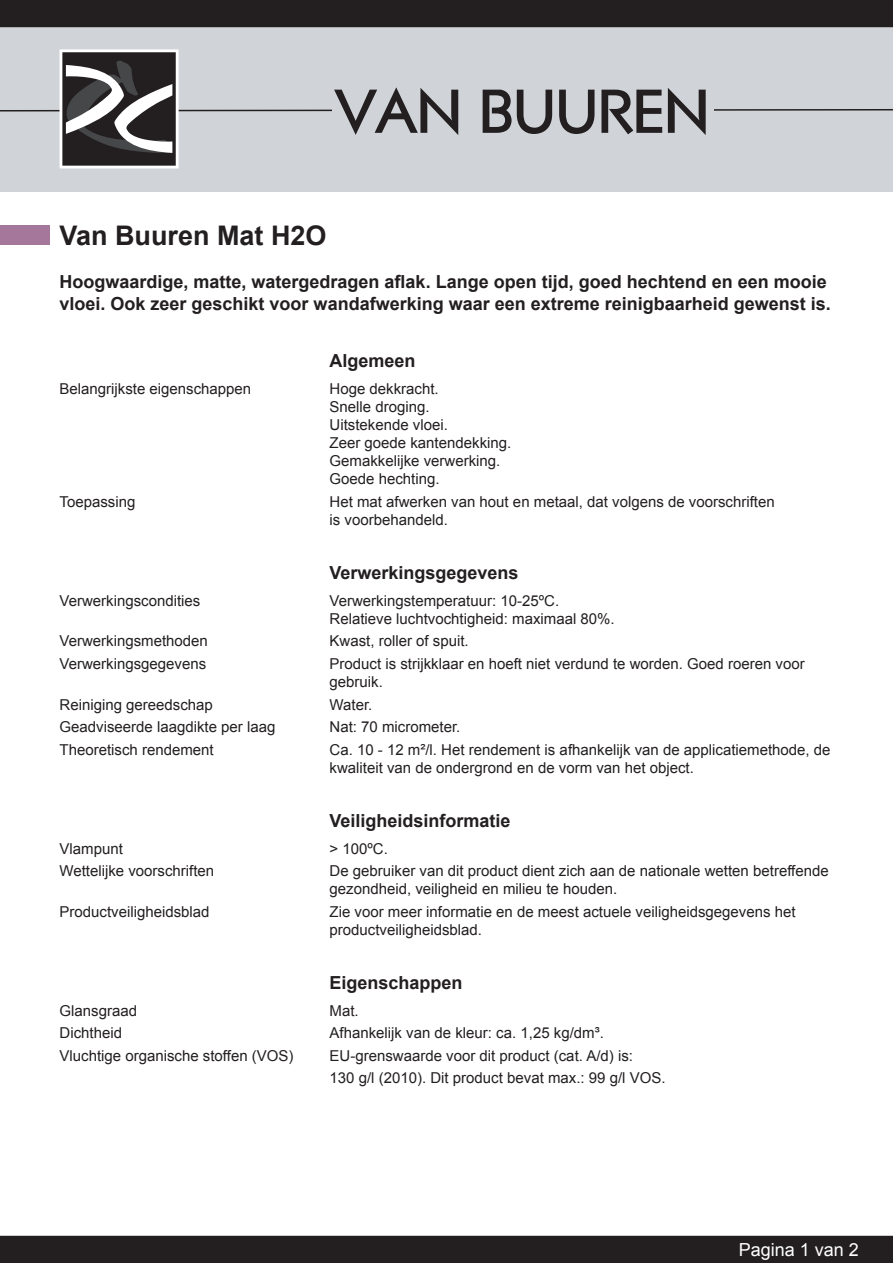
<style>
.page{position:relative;width:893px;height:1263px;background:#fff}
.page>*{position:absolute;margin:0;border:0;box-sizing:border-box;transform-origin:0 0}
.t1{font:60px "Lissen";color:#231f20}
.t2{font:700 27px "Arial";color:#231f20}
.t3{font:700 18px/21.6px "Arial";color:#231f20}
.t4{font:18px "Arial";color:#fff}
.t5{font:15px/18px "Arial";color:#231f20}
</style>
<div class="page">
<div style="left:0;top:1px;width:893px;height:191px;background:#d0d4d8"></div>
<svg style="left:0;top:49px;width:893px;height:119px"></svg>
<div style="left:0;top:0;width:893px;height:27px;background:#231f20"></div>
<div style="left:332px;top:77px;width:381px;height:64px;background:#d0d4d8"></div>
<div style="left:0;top:1236px;width:893px;height:27px;background:#231f20"></div>
<div style="left:0;top:225px;width:50px;height:19px;background:#a5779b"></div>
<p class="t1" style="left:336px;top:78px;width:375px">VAN BUUREN</p>
<p class="t2" style="left:60px;top:218px;width:269px">Van Buuren Mat H2O</p>
<p class="t3" style="left:60px;top:272px;width:773px">Hoogwaardige, matte, watergedragen aflak. Lange open tijd, goed hechtend en een mooie vloei. Ook zeer geschikt voor wandafwerking waar een extreme reinigbaarheid gewenst is.</p>
<p class="t3" style="left:330px;top:351px;width:88px">Algemeen</p>
<p class="t5" style="left:60px;top:380px;width:193px">Belangrijkste eigenschappen</p>
<p class="t5" style="left:330px;top:380px;width:111px">Hoge dekkracht.</p>
<p class="t5" style="left:330px;top:398px;width:102px">Snelle droging.</p>
<p class="t5" style="left:330px;top:416px;width:120px">Uitstekende vloei.</p>
<p class="t5" style="left:330px;top:434px;width:183px">Zeer goede kantendekking.</p>
<p class="t5" style="left:330px;top:452px;width:172px">Gemakkelijke verwerking.</p>
<p class="t5" style="left:330px;top:470px;width:112px">Goede hechting.</p>
<p class="t5" style="left:60px;top:493px;width:77px">Toepassing</p>
<p class="t5" style="left:330px;top:493px;width:447px">Het mat afwerken van hout en metaal, dat volgens de voorschriften</p>
<p class="t5" style="left:330px;top:511px;width:120px">is voorbehandeld.</p>
<p class="t3" style="left:330px;top:562px;width:191px">Verwerkingsgegevens</p>
<p class="t5" style="left:60px;top:592px;width:142px">Verwerkingscondities</p>
<p class="t5" style="left:330px;top:592px;width:231px">Verwerkingstemperatuur: 10-25ºC.</p>
<p class="t5" style="left:330px;top:610px;width:287px">Relatieve luchtvochtigheid: maximaal 80%.</p>
<p class="t5" style="left:60px;top:632px;width:150px">Verwerkingsmethoden</p>
<p class="t5" style="left:330px;top:632px;width:141px">Kwast, roller of spuit.</p>
<p class="t5" style="left:60px;top:655px;width:148px">Verwerkingsgegevens</p>
<p class="t5" style="left:330px;top:655px;width:477px">Product is strijkklaar en hoeft niet verdund te worden. Goed roeren voor gebruik.</p>
<p class="t5" style="left:60px;top:695px;width:155px">Reiniging gereedschap</p>
<p class="t5" style="left:330px;top:695px;width:44px">Water.</p>
<p class="t5" style="left:60px;top:718px;width:217px">Geadviseerde laagdikte per laag</p>
<p class="t5" style="left:330px;top:718px;width:132px">Nat: 70 micrometer.</p>
<p class="t5" style="left:60px;top:740px;width:156px">Theoretisch rendement</p>
<p class="t5" style="left:330px;top:740px;width:503px">Ca. 10 - 12 m²/l. Het rendement is afhankelijk van de applicatiemethode, de kwaliteit van de ondergrond en de vorm van het object.</p>
<p class="t3" style="left:330px;top:810px;width:183px">Veiligheidsinformatie</p>
<p class="t5" style="left:60px;top:839px;width:65px">Vlampunt</p>
<p class="t5" style="left:330px;top:839px;width:60px">&gt; 100ºC.</p>
<p class="t5" style="left:60px;top:862px;width:156px">Wettelijke voorschriften</p>
<p class="t5" style="left:330px;top:862px;width:501px">De gebruiker van dit product dient zich aan de nationale wetten betreffende gezondheid, veiligheid en milieu te houden.</p>
<p class="t5" style="left:60px;top:902px;width:152px">Productveiligheidsblad</p>
<p class="t5" style="left:330px;top:902px;width:468px">Zie voor meer informatie en de meest actuele veiligheidsgegevens het productveiligheidsblad.</p>
<p class="t3" style="left:330px;top:972px;width:135px">Eigenschappen</p>
<p class="t5" style="left:60px;top:1001px;width:79px">Glansgraad</p>
<p class="t5" style="left:330px;top:1001px;width:31px">Mat.</p>
<p class="t5" style="left:60px;top:1024px;width:64px">Dichtheid</p>
<p class="t5" style="left:330px;top:1024px;width:276px">Afhankelijk van de kleur: ca. 1,25 kg/dm³.</p>
<p class="t5" style="left:60px;top:1046px;width:236px">Vluchtige organische stoffen (VOS)</p>
<p class="t5" style="left:330px;top:1044px;width:337px;line-height:22.5px">EU-grenswaarde voor dit product (cat. A/d) is:<br>130 g/l (2010). Dit product bevat max.: 99 g/l VOS.</p>
<p class="t4" style="left:739px;top:1238px;width:122px">Pagina 1 van 2</p>
</div>
